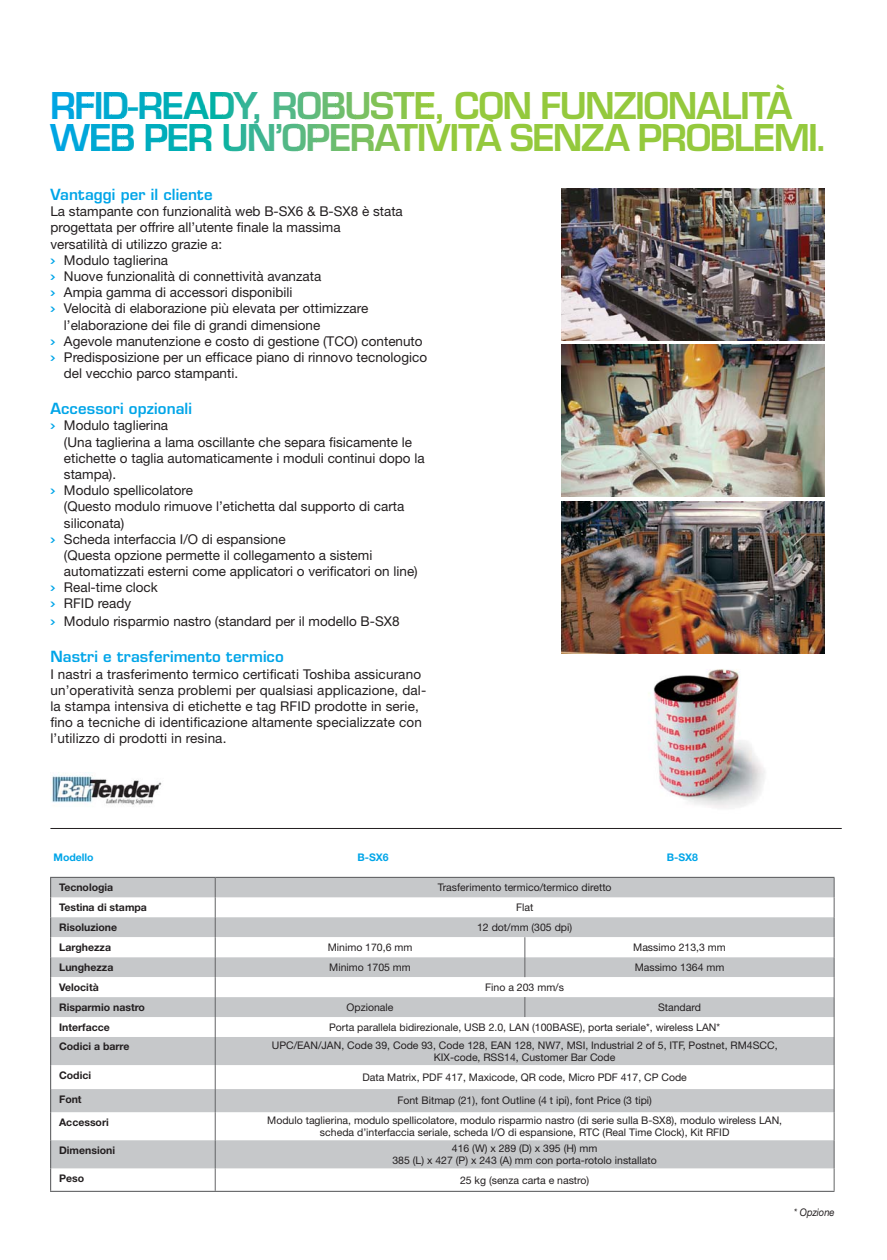
<style>
.page{position:relative;width:887px;height:1260px;background:#fff}
.page>*{position:absolute;margin:0;border:0;box-sizing:border-box;transform-origin:0 0}
.t1{font:600 36px/32.4px "Eurostile LT Std";letter-spacing:-.04em;color:#94c93d}
.t2{font:600 15px "Eurostile LT Std";letter-spacing:.01em;color:#00a5e8}
.t3{font:13.5px/16.2px "Helvetica Neue LT Std";color:#231f20}
.t4{font:10.5px/12px "Helvetica Neue LT Std";color:#231f20;text-align:center}
.t5{font:700 10.5px "Helvetica Neue LT Std";color:#231f20}
.t6{font:700 10.5px "Helvetica Neue LT Std";color:#00a5e8}
.t7{font:italic 10.5px "Helvetica Neue LT Std";color:#231f20;scale:.9 1}
.s1{color:#00a5e8}
.s2{color:#00a7da}
.s3{color:#00a8d4}
.s4{color:#00a9d1}
.s5{color:#00aac8}
.s6{color:#00abc2}
.s7{color:#00adb9}
.s8{color:#00afb2}
.s9{color:#00b1a5}
.s10{color:#24b39c}
.s11{color:#38b495}
.s12{color:#4ab78c}
.s13{color:#59b982}
.s14{color:#69bc73}
.s15{color:#74be68}
.s16{color:#7ec15c}
.s17{color:#89c54d}
.s18{color:#92c840}
.s19{color:#00a7d7}
.s20{color:#00a9cc}
.s21{color:#00acc1}
.s22{color:#00aeb5}
.s23{color:#00afae}
.s24{color:#0db2a0}
.s25{color:#4cb78b}
.s26{color:#53b886}
.s27{color:#60ba7c}
.s28{color:#6bbc72}
.s29{color:#75bf67}
.s30{color:#81c256}
.s31{color:#89c54c}
.s32{color:#91c842}
.s33{color:#93c83f}
.s34{font-family:"Chevron";color:#00a5e8}
</style>
<div class="page">
<hr style="left:50px;top:828px;width:791px;height:1px;background:#231f20">
<img style="left:51px;top:772px;width:111px;height:33px">
<img style="left:625px;top:653px;width:145px;height:155px">
<svg style="left:51px;top:878px;width:782px;height:290px;fill:#c6c8ca"></svg>
<svg style="left:51px;top:937px;width:782px;height:60px"></svg>
<svg style="left:524px;top:937px;width:1px;height:40px"></svg>
<svg style="left:524px;top:997px;width:1px;height:20px"></svg>
<svg style="left:215px;top:878px;width:1px;height:313px"></svg>
<svg style="left:833px;top:878px;width:1px;height:313px"></svg>
<hr style="left:50px;top:877px;width:165px;height:1px;background:#636466">
<hr style="left:215px;top:877px;width:619px;height:1px;background:#636466">
<svg style="left:50px;top:878px;width:1px;height:313px"></svg>
<hr style="left:50px;top:1191px;width:784px;height:1px;background:#636466">
<img style="left:561px;top:188px;width:263px;height:152px">
<img style="left:561px;top:345px;width:263px;height:152px">
<img style="left:561px;top:501px;width:263px;height:152px">
<h1 class="t1" style="left:50px;top:92px;width:779px"><span class="s1">R</span><span class="s2">F</span><span class="s3">I</span><span class="s4">D</span><span class="s5">-</span><span class="s6">R</span><span class="s7">E</span><span class="s8">A</span><span class="s9">D</span><span class="s10">Y</span><span class="s11">,</span> <span class="s12">R</span><span class="s13">O</span><span class="s14">B</span><span class="s15">U</span><span class="s16">S</span><span class="s17">T</span><span class="s18">E</span>, CON FUNZIONALITÀ<br><span class="s1">W</span><span class="s19">E</span><span class="s20">B</span> <span class="s21">P</span><span class="s22">E</span><span class="s23">R</span> <span class="s24">U</span><span class="s11">N</span><span class="s25">’</span><span class="s26">O</span><span class="s27">P</span><span class="s28">E</span><span class="s29">R</span><span class="s30">A</span><span class="s31">T</span><span class="s32">I</span><span class="s33">V</span>ITÀ SENZA PROBLEMI.</h1>
<p class="t2" style="left:50px;top:188px;width:164px">Vantaggi per il cliente</p>
<p class="t3" style="left:50px;top:204px;width:354px">La stampante con funzionalità web B-SX6 &amp; B-SX8 è stata progettata per offrire all’utente finale la massima<br>versatilità di utilizzo grazie a:</p>
<p class="t3" style="left:50px;top:253px;width:119px"><span class="s34">•</span> Modulo taglierina</p>
<p class="t3" style="left:50px;top:269px;width:272px"><span class="s34">•</span> Nuove funzionalità di connettività avanzata</p>
<p class="t3" style="left:50px;top:285px;width:243px"><span class="s34">•</span> Ampia gamma di accessori disponibili</p>
<p class="t3" style="left:64px;top:302px;width:306px;text-indent:-13px"><span class="s34">•</span> Velocità di elaborazione più elevata per ottimizzare l’elaborazione dei file di grandi dimensione</p>
<p class="t3" style="left:50px;top:334px;width:374px"><span class="s34">•</span> Agevole manutenzione e costo di gestione (TCO) contenuto</p>
<p class="t3" style="left:64px;top:350px;width:364px;text-indent:-13px"><span class="s34">•</span> Predisposizione per un efficace piano di rinnovo tecnologico del vecchio parco stampanti.</p>
<p class="t2" style="left:50px;top:402px;width:143px">Accessori opzionali</p>
<p class="t3" style="left:64px;top:418px;width:362px;text-indent:-13px"><span class="s34">•</span> Modulo taglierina<br>(Una taglierina a lama oscillante che separa fisicamente le etichette o taglia automaticamente i moduli continui dopo la stampa).</p>
<p class="t3" style="left:64px;top:483px;width:342px;text-indent:-13px"><span class="s34">•</span> Modulo spellicolatore<br>(Questo modulo rimuove l’etichetta dal supporto di carta siliconata)</p>
<p class="t3" style="left:64px;top:532px;width:355px;text-indent:-13px"><span class="s34">•</span> Scheda interfaccia I/O di espansione<br>(Questa opzione permette il collegamento a sistemi automatizzati esterni come applicatori o verificatori on line)</p>
<p class="t3" style="left:50px;top:580px;width:109px"><span class="s34">•</span> Real-time clock</p>
<p class="t3" style="left:50px;top:597px;width:82px"><span class="s34">•</span> RFID ready</p>
<p class="t3" style="left:50px;top:615px;width:351px"><span class="s34">•</span> Modulo risparmio nastro (standard per il modello B-SX8</p>
<p class="t2" style="left:50px;top:651px;width:235px">Nastri e trasferimento termico</p>
<p class="t3" style="left:50px;top:667px;width:377px">I nastri a trasferimento termico certificati Toshiba assicurano un’operatività senza problemi per qualsiasi applicazione, dal&shy;la stampa intensiva di etichette e tag RFID prodotte in serie, fino a tecniche di identificazione altamente specializzate con l’utilizzo di prodotti in resina.</p>
<p class="t6" style="left:54px;top:853px;width:42px">Modello</p>
<p class="t6" style="left:357px;top:853px;width:33px">B-SX6</p>
<p class="t6" style="left:667px;top:853px;width:33px">B-SX8</p>
<p class="t5" style="left:59px;top:883px;width:56px">Tecnologia</p>
<p class="t4" style="left:437px;top:882px;width:175px">Trasferimento termico/termico diretto</p>
<p class="t5" style="left:59px;top:903px;width:89px">Testina di stampa</p>
<p class="t4" style="left:516px;top:902px;width:19px">Flat</p>
<p class="t5" style="left:59px;top:923px;width:60px">Risoluzione</p>
<p class="t4" style="left:477px;top:922px;width:97px">12 dot/mm (305 dpi)</p>
<p class="t5" style="left:59px;top:943px;width:53px">Larghezza</p>
<p class="t4" style="left:328px;top:942px;width:86px">Minimo 170,6 mm</p>
<p class="t4" style="left:633px;top:942px;width:94px">Massimo 213,3 mm</p>
<p class="t5" style="left:59px;top:963px;width:56px">Lunghezza</p>
<p class="t4" style="left:329px;top:962px;width:83px">Minimo 1705 mm</p>
<p class="t4" style="left:634px;top:962px;width:91px">Massimo 1364 mm</p>
<p class="t5" style="left:59px;top:983px;width:41px">Velocità</p>
<p class="t4" style="left:485px;top:982px;width:80px">Fino a 203 mm/s</p>
<p class="t5" style="left:59px;top:1003px;width:87px">Risparmio nastro</p>
<p class="t4" style="left:346px;top:1002px;width:49px">Opzionale</p>
<p class="t4" style="left:658px;top:1002px;width:44px">Standard</p>
<p class="t5" style="left:59px;top:1023px;width:52px">Interfacce</p>
<p class="t4" style="left:329px;top:1022px;width:392px">Porta parallela bidirezionale, USB 2.0, LAN (100BASE), porta seriale*, wireless LAN*</p>
<p class="t5" style="left:59px;top:1043px;width:72px">Codici a barre</p>
<p class="t4" style="left:272px;top:1040px;width:507px">UPC/EAN/JAN, Code 39, Code 93, Code 128, EAN 128, NW7, MSI, Industrial 2 of 5, ITF, Postnet, RM4SCC,<br>KIX-code, RSS14, Customer Bar Code</p>
<p class="t5" style="left:59px;top:1071px;width:34px">Codici</p>
<p class="t4" style="left:362px;top:1072px;width:326px">Data Matrix, PDF 417, Maxicode, QR code, Micro PDF 417, CP Code</p>
<p class="t5" style="left:59px;top:1095px;width:24px">Font</p>
<p class="t4" style="left:397px;top:1095px;width:256px">Font Bitmap (21), font Outline (4 t ipi), font Price (3 tipi)</p>
<p class="t5" style="left:59px;top:1118px;width:51px">Accessori</p>
<p class="t4" style="left:267px;top:1115px;width:516px">Modulo taglierina, modulo spellicolatore, modulo risparmio nastro (di serie sulla B-SX8), modulo wireless LAN, scheda d’interfaccia seriale, scheda I/O di espansione, RTC (Real Time Clock), Kit RFID</p>
<p class="t5" style="left:59px;top:1146px;width:57px">Dimensioni</p>
<p class="t4" style="left:392px;top:1143px;width:266px">416 (W) x 289 (D) x 395 (H) mm<br>385 (L) x 427 (P) x 243 (A) mm con porta-rotolo installato</p>
<p class="t5" style="left:59px;top:1174px;width:27px">Peso</p>
<p class="t4" style="left:460px;top:1174px;width:131px">25 kg (senza carta e nastro)</p>
<p class="t7" style="left:793px;top:1206px;width:47px">* Opzione</p>
</div>
